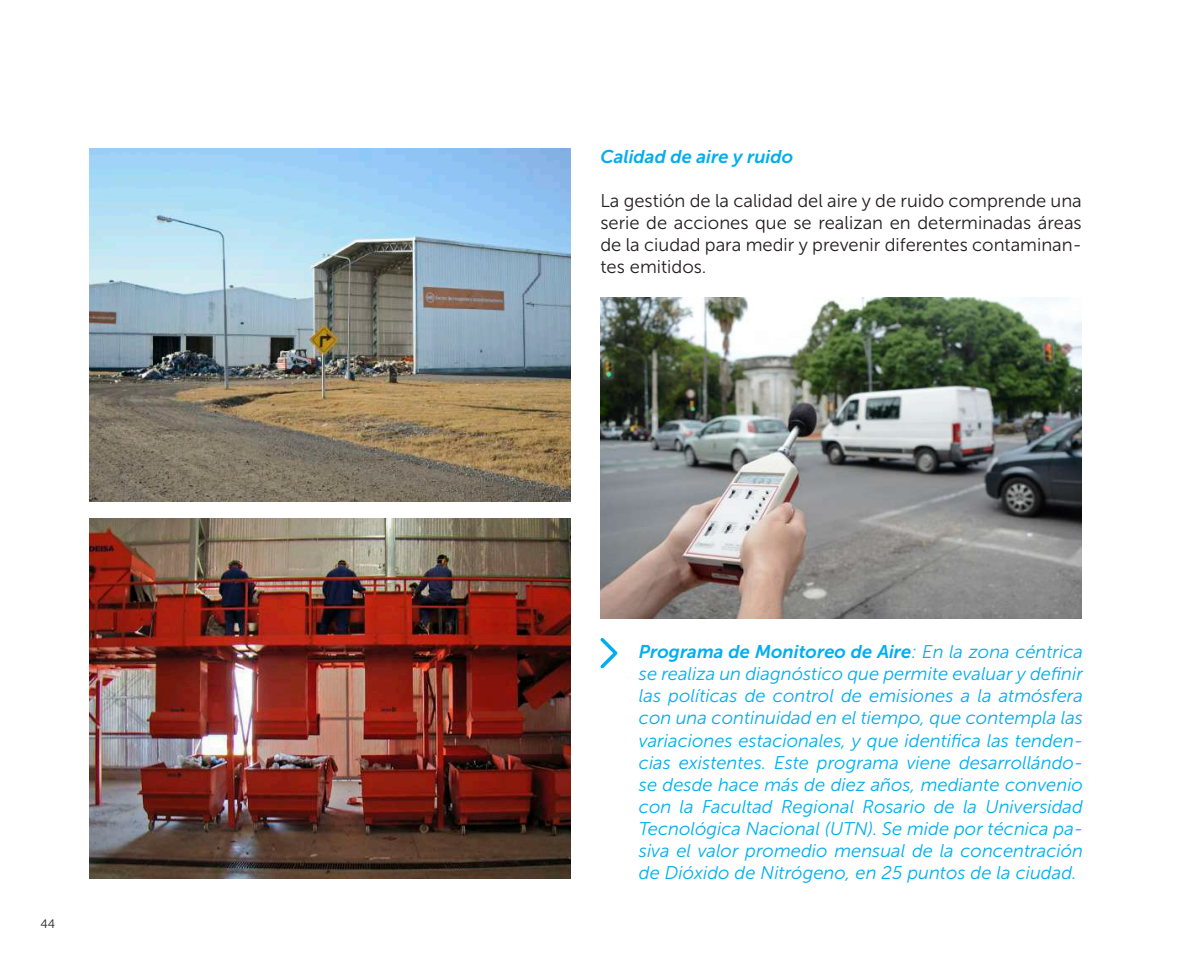
<style>
.page{position:relative;width:1191px;height:968px;background:#fff}
.page>*{position:absolute;margin:0;border:0;box-sizing:border-box;transform-origin:0 0}
.t1{font:italic 18.38px/22.1px "Museo Sans 300";color:#00aeef;text-align:justify}
.t2{font:18.38px/22.1px "Museo Sans 300";color:#231f20;text-align:justify}
.t3{font:italic 18.38px "Museo Sans 700";color:#00aeef}
.t4{font:12.25px "Museo Sans 300";color:#231f20}
.s1{font-family:"Museo Sans 300"}
</style>
<div class="page">
<img style="left:89px;top:149px;width:481px;height:352px">
<img style="left:89px;top:518px;width:481px;height:360px">
<img style="left:600px;top:298px;width:481px;height:320px">
<svg style="left:600px;top:638px;width:18px;height:31px"></svg>
<p class="t4" style="left:40px;top:916px;width:16px">44</p>
<p class="t3" style="left:600px;top:146px;width:194px">Calidad de aire y ruido</p>
<p class="t2" style="left:600px;top:189px;width:483px">La gestión de la calidad del aire y de ruido comprende una serie de acciones que se realizan en determinadas áreas de la ciudad para medir y prevenir diferentes contaminan&shy;tes emitidos.</p>
<p class="t3" style="left:639px;top:641px;width:446px">Programa de Monitoreo de Aire<span class="s1">: En la zona céntrica</span></p>
<p class="t1" style="left:639px;top:663px;width:445px">se realiza un diagnóstico que permite evaluar y definir las políticas de control de emisiones a la atmósfera con una continuidad en el tiempo, que contempla las variaciones estacionales, y que identifica las tenden&shy;cias existentes. Este programa viene desarrollándo&shy;se desde hace más de diez años, mediante convenio con la Facultad Regional Rosario de la Universidad Tecnológica Nacional (UTN). Se mide por técnica pa&shy;siva el valor promedio mensual de la concentración de Dióxido de Nitrógeno, en 25 puntos de la ciudad.</p>
</div>
